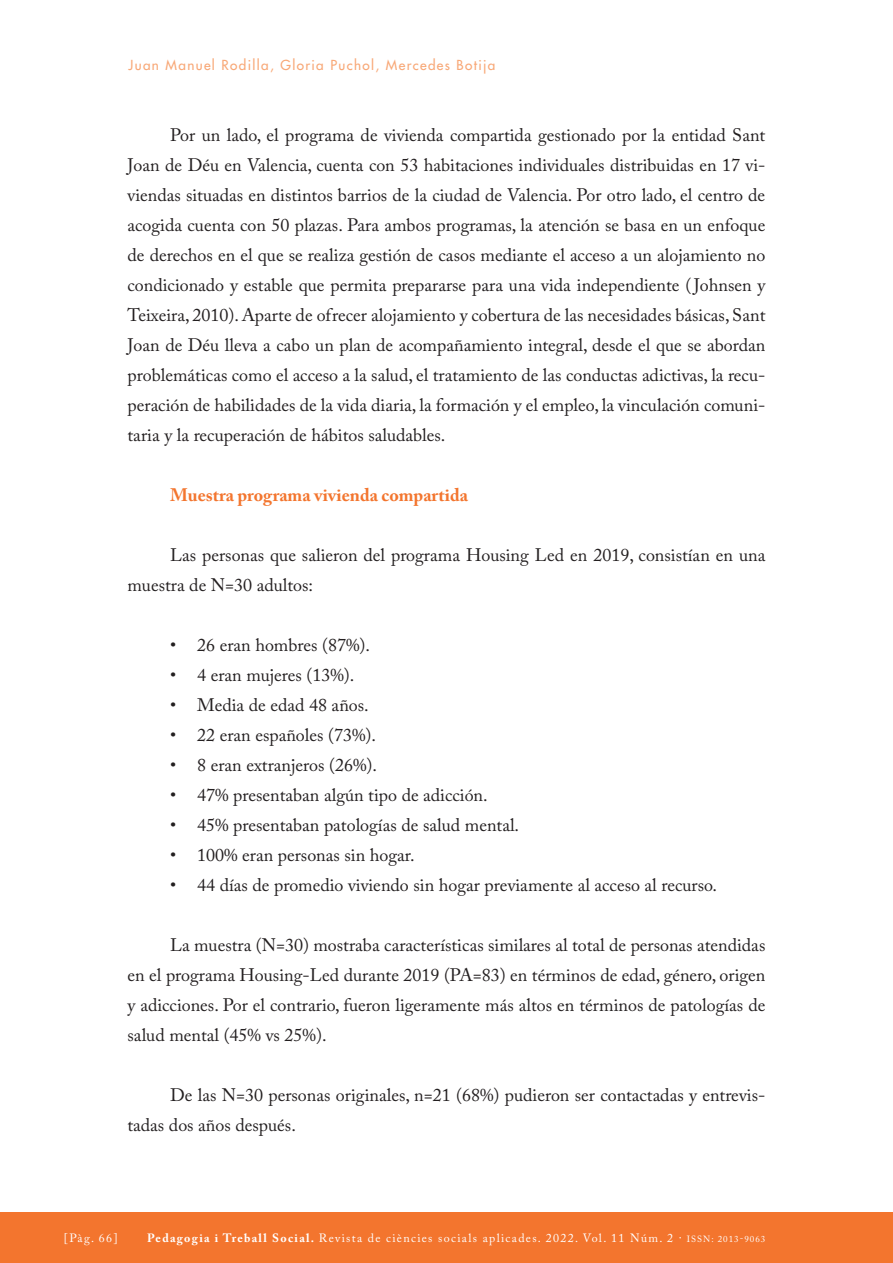
<style>
.page{position:relative;width:893px;height:1263px;background:#fff}
.page>*{position:absolute;margin:0;border:0;box-sizing:border-box;transform-origin:0 0}
.TEXT_COMU{font:18px/30px "Adobe Caslon Pro";color:#231f20;text-align:justify}
.SUBTITOLS{font:700 18px "Adobe Caslon Pro";color:#f3752e}
.CAPÇALERA_ESQUERRA{font:13.5px "Futura";letter-spacing:.1em;color:#f8a877}
.t1{font:12px "Adobe Caslon Pro";letter-spacing:.11em;color:#fff}
.s1{font-weight:700}
.s2{font-size:9px}
</style>
<div class="page">
<div style="left:0;top:1212px;width:893px;height:51px;background:#f3752e"></div>
<p class="CAPÇALERA_ESQUERRA" style="left:129px;top:57px;width:368px">Juan Manuel Rodilla, Gloria Puchol, Mercedes Botija</p>
<p class="TEXT_COMU" style="left:128px;top:120px;width:639px;text-indent:43px">Por un lado, el programa de vivienda compartida gestionado por la entidad Sant Joan de Déu en Valencia, cuenta con 53 habitaciones individuales distribuidas en 17 vi&shy;viendas situadas en distintos barrios de la ciudad de Valencia. Por otro lado, el centro de acogida cuenta con 50 plazas. Para ambos programas, la atención se basa en un enfoque de derechos en el que se realiza gestión de casos mediante el acceso a un alojamiento no condicionado y estable que permita prepararse para una vida independiente ( Johnsen y Teixeira, 2010). Aparte de ofrecer alojamiento y cobertura de las necesidades básicas, Sant Joan de Déu lleva a cabo un plan de acompañamiento integral, desde el que se abordan problemáticas como el acceso a la salud, el tratamiento de las conductas adictivas, la recu&shy;peración de habilidades de la vida diaria, la formación y el empleo, la vinculación comuni&shy;taria y la recuperación de hábitos saludables.</p>
<p class="SUBTITOLS" style="left:170px;top:484px;width:299px">Muestra programa vivienda compartida</p>
<p class="TEXT_COMU" style="left:128px;top:540px;width:639px;text-indent:43px">Las personas que salieron del programa Housing Led en 2019, consistían en una muestra de N=30 adultos:</p>
<p class="TEXT_COMU" style="left:170px;top:630px;width:202px">• 26 eran hombres (87%).</p>
<p class="TEXT_COMU" style="left:170px;top:660px;width:186px">• 4 eran mujeres (13%).</p>
<p class="TEXT_COMU" style="left:170px;top:690px;width:200px">• Media de edad 48 años.</p>
<p class="TEXT_COMU" style="left:170px;top:720px;width:208px">• 22 eran españoles (73%).</p>
<p class="TEXT_COMU" style="left:170px;top:750px;width:209px">• 8 eran extranjeros (26%).</p>
<p class="TEXT_COMU" style="left:170px;top:780px;width:319px">• 47% presentaban algún tipo de adicción.</p>
<p class="TEXT_COMU" style="left:170px;top:810px;width:351px">• 45% presentaban patologías de salud mental.</p>
<p class="TEXT_COMU" style="left:170px;top:840px;width:246px">• 100% eran personas sin hogar.</p>
<p class="TEXT_COMU" style="left:170px;top:870px;width:549px">• 44 días de promedio viviendo sin hogar previamente al acceso al recurso.</p>
<p class="TEXT_COMU" style="left:128px;top:930px;width:639px;text-indent:43px">La muestra (N=30) mostraba características similares al total de personas atendidas en el programa Housing-Led durante 2019 (PA=83) en términos de edad, género, origen y adicciones. Por el contrario, fueron ligeramente más altos en términos de patologías de salud mental (45% vs 25%).</p>
<p class="TEXT_COMU" style="left:128px;top:1080px;width:639px;text-indent:43px">De las N=30 personas originales, n=21 (68%) pudieron ser contactadas y entrevis&shy;tadas dos años después.</p>
<p class="t1" style="left:64px;top:1231px;width:56px">[Pàg. 66]</p>
<p class="t1" style="left:147px;top:1231px;width:620px"><span class="s1">Pedagogia i Treball Social.</span> Revista de ciències socials aplicades. 2022. Vol. 11 Núm. 2 · <span class="s2">ISSN: 2013-9063</span></p>
</div>
